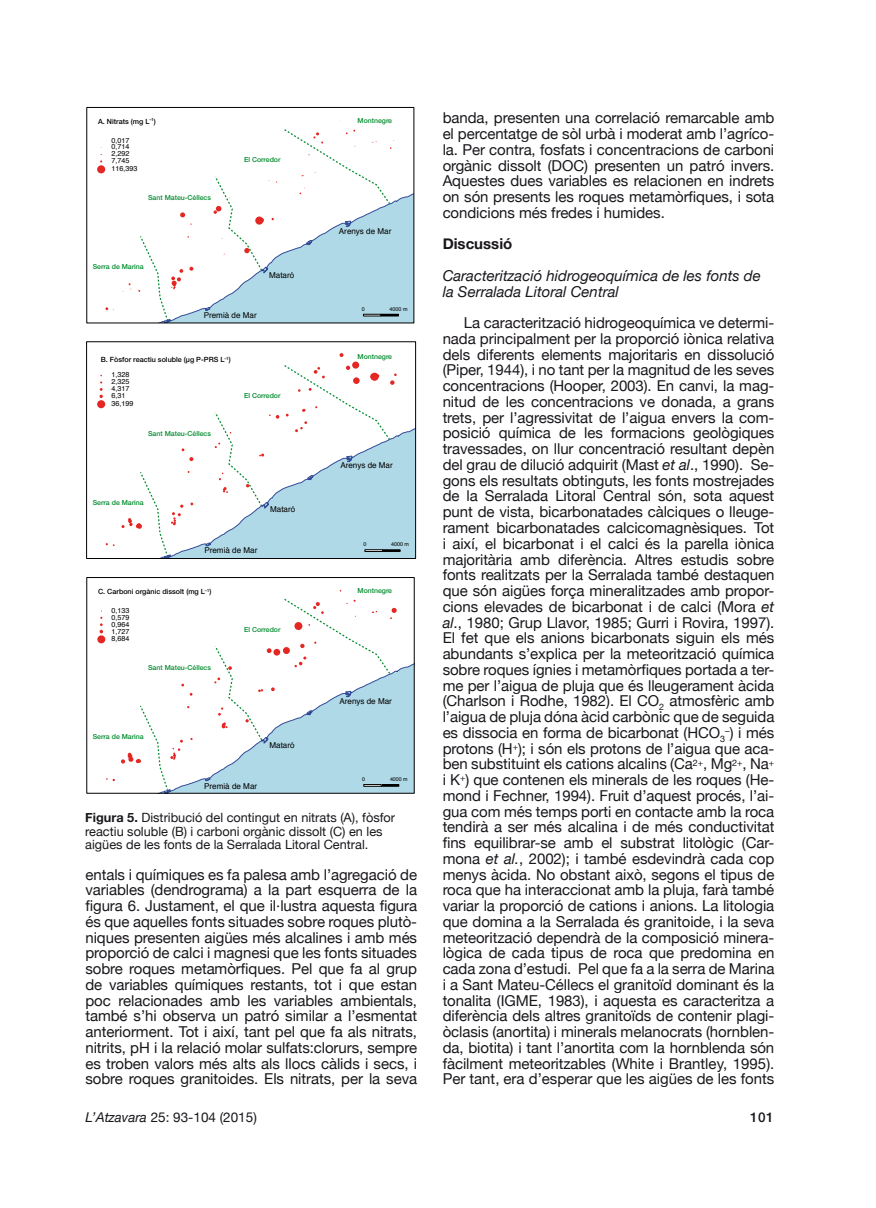
<style>
.page{position:relative;width:876px;height:1208px;background:#fff}
.page>*{position:absolute;margin:0;border:0;box-sizing:border-box;transform-origin:0 0}
.t1{font:15px/15.8px "Helvetica Neue";letter-spacing:-.005em;color:#1a171c;text-align:justify}
.t2{font:italic 15px/15.8px "Helvetica Neue";color:#1a171c}
.t3{font:700 15px "Helvetica Neue";color:#1a171c}
.t4{font:13.5px "Helvetica Neue";color:#1a171c}
.t5{font:500 13.5px "Helvetica Neue";color:#1a171c}
.t6{font:12.75px/13.5px "Helvetica Neue";color:#1a171c}
.t7{font:8.1px "Helvetica";color:#010000}
.t8{font:500 7.2px "Helvetica Neue";color:#010000}
.t9{font:7.2px/6.9px "Helvetica";color:#010000;text-align:justify}
.t10{font:500 6.9px "Helvetica Neue";color:#008b2d}
.t11{font:5.4px "Helvetica";color:#010000}
.t12{font:5.25px "Helvetica";color:#010000}
.s1{font-weight:700}
.s2{font-style:italic}
</style>
<div class="page">
<div style="left:97px;top:165px;width:8px;height:8px;background:#e42723;border-radius:50%"></div>
<svg style="left:97px;top:635px;width:8px;height:8px"></svg>
<svg style="left:340px;top:353px;width:3px;height:4px"></svg>
<div style="left:86px;top:341px;width:330px;height:218px;border:1px solid #010000"></div>
<svg style="left:100px;top:128px;width:314px;height:195px"></svg>
<svg style="left:99px;top:363px;width:317px;height:195px"></svg>
<svg style="left:100px;top:597px;width:314px;height:196px"></svg>
<p class="t8" style="left:98px;top:117px;width:59px">A. Nitrats (mg L<sup>–1</sup>)</p>
<p class="t9" style="left:112px;top:137px;width:19px">0,017<br>0,714<br>2,292<br>7,745</p>
<p class="t9" style="left:112px;top:165px;width:27px">116,393</p>
<p class="t10" style="left:148px;top:193px;width:64px">Sant Mateu-Céllecs</p>
<p class="t10" style="left:93px;top:263px;width:52px">Serra de Marina</p>
<p class="t10" style="left:244px;top:156px;width:38px">El Corredor</p>
<p class="t7" style="left:269px;top:269px;width:27px">Mataró</p>
<p class="t7" style="left:204px;top:309px;width:54px">Premià de Mar</p>
<p class="t8" style="left:101px;top:355px;width:132px">B. Fòsfor reactiu soluble (µg P-PRS L<sup>–1</sup>)</p>
<p class="t9" style="left:112px;top:372px;width:19px">1,328<br>2,325<br>4,317<br>6,31</p>
<p class="t9" style="left:112px;top:400px;width:23px">36,199</p>
<p class="t10" style="left:148px;top:429px;width:64px">Sant Mateu-Céllecs</p>
<p class="t10" style="left:244px;top:392px;width:38px">El Corredor</p>
<p class="t10" style="left:93px;top:499px;width:52px">Serra de Marina</p>
<p class="t7" style="left:270px;top:503px;width:27px">Mataró</p>
<p class="t7" style="left:204px;top:543px;width:54px">Premià de Mar</p>
<p class="t8" style="left:98px;top:587px;width:115px">C. Carboni orgànic dissolt (mg L<sup>–1</sup>)</p>
<p class="t9" style="left:112px;top:607px;width:19px">0,133<br>0,579<br>0,964<br>1,727</p>
<p class="t9" style="left:112px;top:635px;width:19px">8,684</p>
<p class="t10" style="left:148px;top:663px;width:64px">Sant Mateu-Céllecs</p>
<p class="t10" style="left:93px;top:732px;width:52px">Serra de Marina</p>
<p class="t10" style="left:244px;top:625px;width:38px">El Corredor</p>
<p class="t7" style="left:269px;top:739px;width:27px">Mataró</p>
<p class="t7" style="left:204px;top:779px;width:54px">Premià de Mar</p>
<p class="t10" style="left:357px;top:116px;width:36px">Montnegre</p>
<p class="t7" style="left:339px;top:225px;width:54px">Arenys de Mar</p>
<p class="t11" style="left:362px;top:305px;width:4px">0</p>
<p class="t11" style="left:389px;top:305px;width:19px">4000 m</p>
<p class="t10" style="left:357px;top:352px;width:36px">Montnegre</p>
<p class="t7" style="left:340px;top:459px;width:54px">Arenys de Mar</p>
<p class="t11" style="left:363px;top:540px;width:4px">0</p>
<p class="t11" style="left:391px;top:540px;width:19px">4000 m</p>
<p class="t10" style="left:357px;top:586px;width:36px">Montnegre</p>
<p class="t7" style="left:339px;top:695px;width:54px">Arenys de Mar</p>
<p class="t12" style="left:362px;top:775px;width:4px">0</p>
<p class="t12" style="left:390px;top:775px;width:19px">4000 m</p>
<p class="t6" style="left:85px;top:810px;width:311px"><span class="s1">Figura 5.</span> Distribució del contingut en nitrats (A), fòsfor reactiu soluble (B) i carboni orgànic dissolt (C) en les aigües de les fonts de la Serralada Litoral Central.</p>
<p class="t1" style="left:85px;top:866px;width:333px">entals i químiques es fa palesa amb l’agregació de variables (dendrograma) a la part esquerra de la figura 6. Justament, el que il·lustra aquesta figura és que aquelles fonts situades sobre roques plutò&shy;niques presenten aigües més alcalines i amb més proporció de calci i magnesi que les fonts situades sobre roques metamòrfiques. Pel que fa al grup de variables químiques restants, tot i que estan poc relacionades amb les variables ambientals, també s’hi observa un patró similar a l’esmentat anteriorment. Tot i així, tant pel que fa als nitrats, nitrits, pH i la relació molar sulfats:clorurs, sempre es troben valors més alts als llocs càlids i secs, i sobre roques granitoides. Els nitrats, per la seva</p>
<p class="t1" style="left:443px;top:110px;width:333px">banda, presenten una correlació remarcable amb el percentatge de sòl urbà i moderat amb l’agríco&shy;la. Per contra, fosfats i concentracions de carboni orgànic dissolt (DOC) presenten un patró invers.<br>Aquestes dues variables es relacionen en indrets on són presents les roques metamòrfiques, i sota condicions més fredes i humides.</p>
<p class="t3" style="left:443px;top:235px;width:71px">Discussió</p>
<p class="t2" style="left:443px;top:267px;width:320px">Caracterització hidrogeoquímica de les fonts de la Serralada Litoral Central</p>
<p class="t1" style="left:443px;top:315px;width:333px;text-indent:21px">La caracterització hidrogeoquímica ve determi&shy;nada principalment per la proporció iònica relativa dels diferents elements majoritaris en dissolució (Piper, 1944), i no tant per la magnitud de les seves concentracions (Hooper, 2003). En canvi, la mag&shy;nitud de les concentracions ve donada, a grans trets, per l’agressivitat de l’aigua envers la com&shy;posició química de les formacions geològiques travessades, on llur concentració resultant depèn del grau de dilució adquirit (Mast <span class="s2">et al</span>., 1990). Se&shy;gons els resultats obtinguts, les fonts mostrejades de la Serralada Litoral Central són, sota aquest punt de vista, bicarbonatades càlciques o lleuge&shy;rament bicarbonatades calcicomagnèsiques. Tot i així, el bicarbonat i el calci és la parella iònica majoritària amb diferència. Altres estudis sobre fonts realitzats per la Serralada també destaquen que són aigües força mineralitzades amb propor&shy;cions elevades de bicarbonat i de calci (Mora <span class="s2">et al</span>., 1980; Grup Llavor, 1985; Gurri i Rovira, 1997).<br>El fet que els anions bicarbonats siguin els més abundants s’explica per la meteorització química sobre roques ígnies i metamòrfiques portada a ter&shy;me per l’aigua de pluja que és lleugerament àcida (Charlson i Rodhe, 1982). El CO<sub>2</sub> atmosfèric amb l’aigua de pluja dóna àcid carbònic que de seguida es dissocia en forma de bicarbonat (HCO<sub>3</sub><sup>–</sup>) i més protons (H<sup>+</sup>); i són els protons de l’aigua que aca&shy;ben substituint els cations alcalins (Ca<sup>2+</sup>, Mg<sup>2+</sup>, Na<sup>+ </sup>i K<sup>+</sup>) que contenen els minerals de les roques (He&shy;mond i Fechner, 1994). Fruit d’aquest procés, l’ai&shy;gua com més temps porti en contacte amb la roca tendirà a ser més alcalina i de més conductivitat fins equilibrar-se amb el substrat litològic (Car&shy;mona <span class="s2">et al.</span>, 2002); i també esdevindrà cada cop menys àcida. No obstant això, segons el tipus de roca que ha interaccionat amb la pluja, farà també variar la proporció de cations i anions. La litologia que domina a la Serralada és granitoide, i la seva meteorització dependrà de la composició minera&shy;lògica de cada tipus de roca que predomina en cada zona d’estudi. Pel que fa a la serra de Marina i a Sant Mateu-Céllecs el granitoïd dominant és la tonalita (IGME, 1983), i aquesta es caracteritza a diferència dels altres granitoïds de contenir plagi&shy;òclasis (anortita) i minerals melanocrats (hornblen&shy;da, biotita) i tant l’anortita com la hornblenda són fàcilment meteoritzables (White i Brantley, 1995).<br>Per tant, era d’esperar que les aigües de les fonts</p>
<p class="t4" style="left:85px;top:1109px;width:173px"><span class="s2">L’Atzavara</span> 25: 93-104 (2015)</p>
<p class="t5" style="left:750px;top:1109px;width:25px">101</p>
</div>
